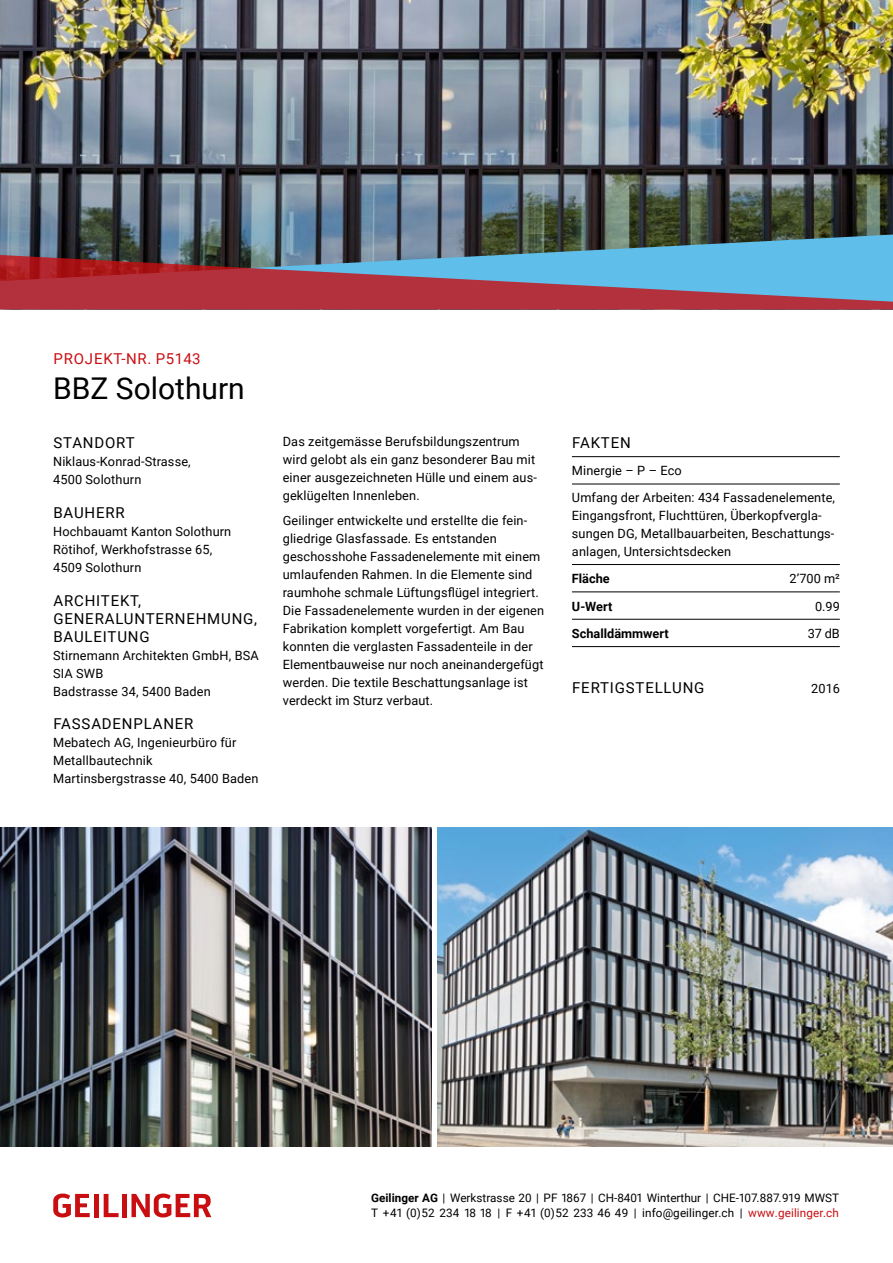
<style>
.page{position:relative;width:893px;height:1263px;background:#fff}
.page>*{position:absolute;margin:0;border:0;box-sizing:border-box;transform-origin:0 0}
.t1{font:30px "Roboto";color:#000}
.t2{font:15px/18px "Roboto";letter-spacing:.055em;color:#000}
.t3{font:15px "Roboto";letter-spacing:.055em;color:#c90e11}
.t4{font:12.75px/18px "Roboto";letter-spacing:.01em;color:#000}
.t5{font:700 12.75px "Roboto";color:#000}
.t6{font:11.7px/15px "Roboto";color:#000}
.s1{font-weight:700}
.s2{color:#c90e11}
</style>
<div class="page">
<svg style="left:53px;top:1193px;width:37px;height:24px"></svg>
<div style="left:94px;top:1194px;width:5px;height:23px;background:#c90e11"></div>
<svg style="left:104px;top:1194px;width:15px;height:23px"></svg>
<hr style="left:122px;top:1194px;width:4px;height:23px;background:#c90e11">
<svg style="left:132px;top:1193px;width:79px;height:24px"></svg>
<img style="left:438px;top:827px;width:455px;height:319px">
<img style="left:0;top:827px;width:432px;height:319px">
<img style="left:0;top:0;width:893px;height:234px">
<hr style="left:572px;top:456px;width:268px;height:1px;background:#000">
<hr style="left:572px;top:484px;width:268px;height:1px;background:#000">
<hr style="left:572px;top:564px;width:268px;height:1px;background:#000">
<hr style="left:572px;top:592px;width:268px;height:1px;background:#000">
<hr style="left:572px;top:619px;width:268px;height:1px;background:#000">
<hr style="left:572px;top:646px;width:268px;height:1px;background:#000">
<img style="left:0;top:234px;width:893px;height:20px">
<svg style="left:0;top:254px;width:893px;height:56px;background:#8c667c"></svg>
<p class="t3" style="left:53px;top:348px;width:149px">PROJEKT-NR. P5143</p>
<h1 class="t1" style="left:53px;top:367px;width:193px">BBZ Solothurn</h1>
<p class="t2" style="left:53px;top:433px;width:83px">STANDORT</p>
<p class="t4" style="left:53px;top:452px;width:139px">Niklaus-Konrad-Strasse,<br>4500 Solothurn</p>
<p class="t2" style="left:53px;top:503px;width:73px">BAUHERR</p>
<p class="t4" style="left:53px;top:522px;width:180px">Hochbauamt Kanton Solothurn<br>Rötihof, Werkhofstrasse 65,<br>4509 Solothurn</p>
<p class="t2" style="left:53px;top:591px;width:205px">ARCHITEKT,<br>GENERALUNTERNEHMUNG,<br>BAULEITUNG</p>
<p class="t4" style="left:53px;top:645px;width:207px">Stirnemann Architekten GmbH, BSA<br>SIA SWB<br>Badstrasse 34, 5400 Baden</p>
<p class="t2" style="left:53px;top:714px;width:142px">FASSADENPLANER</p>
<p class="t4" style="left:53px;top:733px;width:207px">Mebatech AG, Ingenieurbüro für<br>Metallbautechnik<br>Martinsbergstrasse 40, 5400 Baden</p>
<p class="t4" style="left:283px;top:432px;width:255px">Das zeitgemässe Berufsbildungszentrum wird gelobt als ein ganz besonderer Bau mit einer ausgezeichneten Hülle und einem aus&shy;geklügelten Innenleben.</p>
<p class="t4" style="left:283px;top:511px;width:263px">Geilinger entwickelte und erstellte die fein&shy;gliedrige Glasfassade. Es entstanden geschosshohe Fassadenelemente mit einem umlaufenden Rahmen. In die Elemente sind raumhohe schmale Lüftungsflügel integriert.<br>Die Fassadenelemente wurden in der eigenen Fabrikation komplett vorgefertigt. Am Bau konnten die verglasten Fassadenteile in der Elementbauweise nur noch aneinandergefügt werden. Die textile Beschattungsanlage ist verdeckt im Sturz verbaut.</p>
<p class="t2" style="left:572px;top:433px;width:60px">FAKTEN</p>
<p class="t4" style="left:572px;top:457px;width:265px;line-height:26.5px">Minergie – P – Eco<br>Umfang der Arbeiten: 434 Fassadenelemente,</p>
<p class="t4" style="left:572px;top:506px;width:264px">Eingangsfront, Fluchttüren, Überkopfvergla&shy;sungen DG, Metallbauarbeiten, Beschattungs&shy;anlagen, Untersichtsdecken</p>
<p class="t5" style="left:572px;top:570px;width:39px">Fläche</p>
<p class="t4" style="left:790px;top:569px;width:52px">2’700 m²</p>
<p class="t5" style="left:572px;top:597px;width:42px">U-Wert</p>
<p class="t4" style="left:815px;top:596px;width:26px">0.99</p>
<p class="t5" style="left:572px;top:624px;width:98px">Schalldämmwert</p>
<p class="t4" style="left:808px;top:624px;width:34px">37 dB</p>
<p class="t2" style="left:572px;top:678px;width:134px">FERTIGSTELLUNG</p>
<p class="t4" style="left:811px;top:679px;width:30px">2016</p>
<p class="t6" style="left:371px;top:1190px;width:469px"><span class="s1">Geilinger AG</span> | Werkstrasse 20 | PF 1867 | CH-8401 Winterthur | CHE-107.887.919 MWST<br>T +41 (0)52 234 18 18 | F +41 (0)52 233 46 49 | info@geilinger.ch | <span class="s2">www.geilinger.ch</span></p>
</div>
